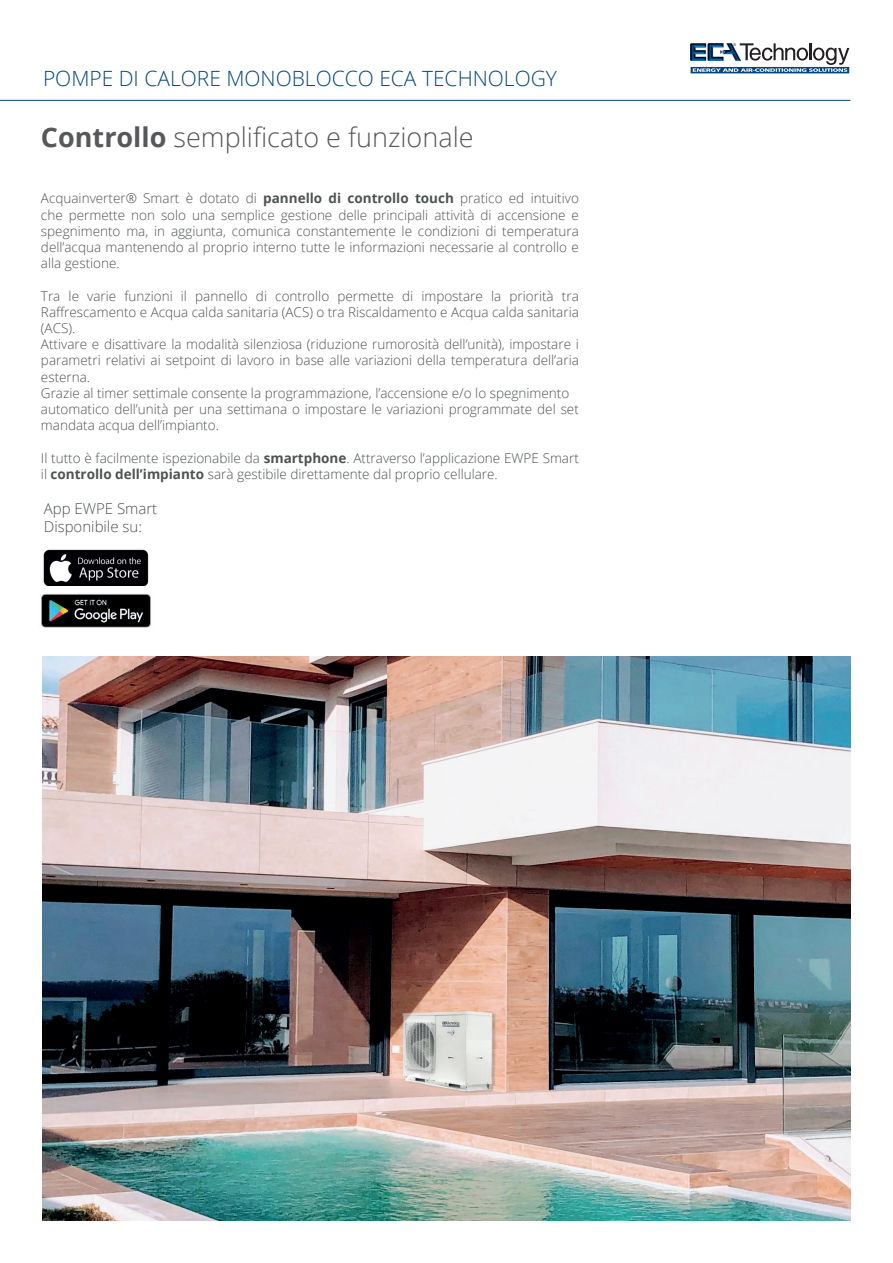
<style>
.page{position:relative;width:893px;height:1263px;background:#fff}
.page>*{position:absolute;margin:0;border:0;box-sizing:border-box;transform-origin:0 0}
.t1{font:300 27px "Open Sans";color:#57585a}
.t2{font:300 21px "Open Sans";color:#054976}
.t3{font:300 15px/18px "Open Sans";color:#4f5252}
.t4{font:300 13.5px/16.2px "Open Sans";color:#4f5252}
.s1{font-weight:700}
</style>
<div class="page">
<svg style="left:691px;top:43px;width:158px;height:30px"></svg>
<hr style="left:0;top:100px;width:850px;height:1px;background:#054976">
<img style="left:43px;top:657px;width:807px;height:563px">
<img style="left:43px;top:549px;width:105px;height:37px">
<img style="left:41px;top:593px;width:110px;height:35px">
<h2 class="t2" style="left:43px;top:64px;width:515px">POMPE DI CALORE MONOBLOCCO ECA TECHNOLOGY</h2>
<h1 class="t1" style="left:41px;top:119px;width:434px"><span class="s1">Controllo</span> semplificato e funzionale</h1>
<p class="t4" style="left:41px;top:190px;width:539px;text-align:justify">Acquainverter® Smart è dotato di <span class="s1">pannello di controllo touch</span> pratico ed intuitivo che permette non solo una semplice gestione delle principali attività di accensione e spegnimento ma, in aggiunta, comunica constantemente le condizioni di temperatura dell’acqua mantenendo al proprio interno tutte le informazioni necessarie al controllo e alla gestione.</p>
<p class="t4" style="left:41px;top:287px;width:539px">Tra le varie funzioni il pannello di controllo permette di impostare la priorità tra Raffrescamento e Acqua calda sanitaria (ACS) o tra Riscaldamento e Acqua calda sanitaria (ACS).<br>Attivare e disattivare la modalità silenziosa (riduzione rumorosità dell’unità), impostare i parametri relativi ai setpoint di lavoro in base alle variazioni della temperatura dell’aria esterna.<br>Grazie al timer settimale consente la programmazione, l’accensione e/o lo spegnimento automatico dell’unità per una settimana o impostare le variazioni programmate del set mandata acqua dell’impianto.</p>
<p class="t4" style="left:41px;top:449px;width:539px">Il tutto è facilmente ispezionabile da <span class="s1">smartphone</span>. Attraverso l’applicazione EWPE Smart il <span class="s1">controllo dell’impianto</span> sarà gestibile direttamente dal proprio cellulare.</p>
<p class="t3" style="left:44px;top:499px;width:115px">App EWPE Smart<br>Disponibile su:</p>
</div>
